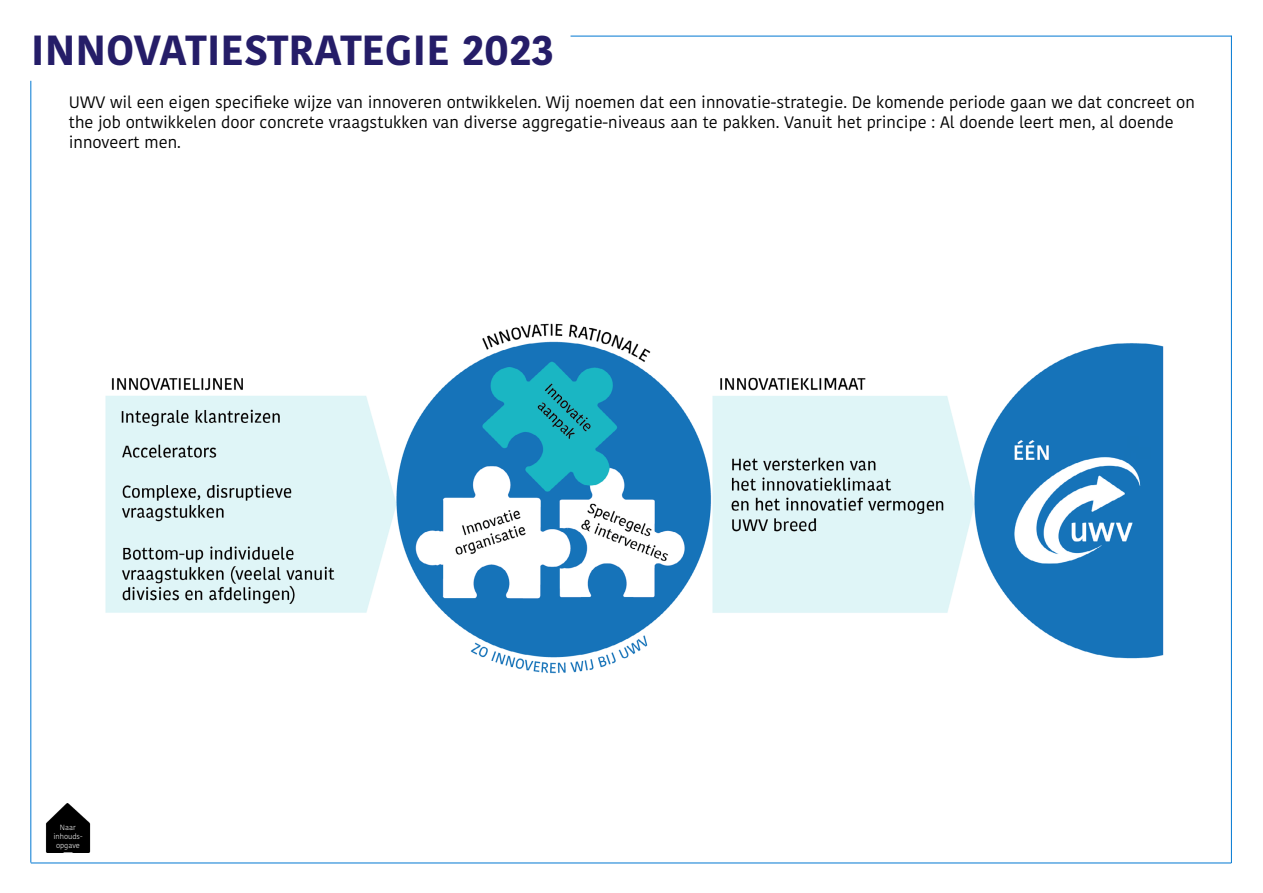
<style>
.page{position:relative;width:1263px;height:893px;background:#fff}
.page>*{position:absolute;margin:0;border:0;box-sizing:border-box;transform-origin:0 0}
.t1{font:700 42px "Kohinoor Bangla";color:#251d68}
.t2{font:16.5px/19.8px "Kohinoor Bangla";color:#000}
.t3{font:300 7.5px/9px "Kohinoor Bangla";color:#fff;text-align:center}
</style>
<div class="page">
<img style="left:31px;top:195px;width:1200px;height:509px">
<hr style="left:570px;top:36px;width:662px;height:1px;background:#0078d2">
<hr style="left:30px;top:81px;width:1px;height:782px;background:#0078d2">
<hr style="left:1231px;top:36px;width:1px;height:827px;background:#0078d2">
<hr style="left:31px;top:863px;width:1200px;height:1px;background:#0078d2">
<img style="left:45px;top:804px;width:46px;height:48px">
<h1 class="t1" style="left:31px;top:14px;width:525px">INNOVATIESTRATEGIE 2023</h1>
<p class="t2" style="left:69px;top:92px;width:1127px">UWV wil een eigen specifieke wijze van innoveren ontwikkelen. Wij noemen dat een innovatie-strategie. De komende periode gaan we dat concreet on the job ontwikkelen door concrete vraagstukken van diverse aggregatie-niveaus aan te pakken. Vanuit het principe : Al doende leert men, al doende innoveert men.</p>
<p class="t3" style="left:53px;top:823px;width:31px">Naar inhouds&shy;opgave</p>
</div>
